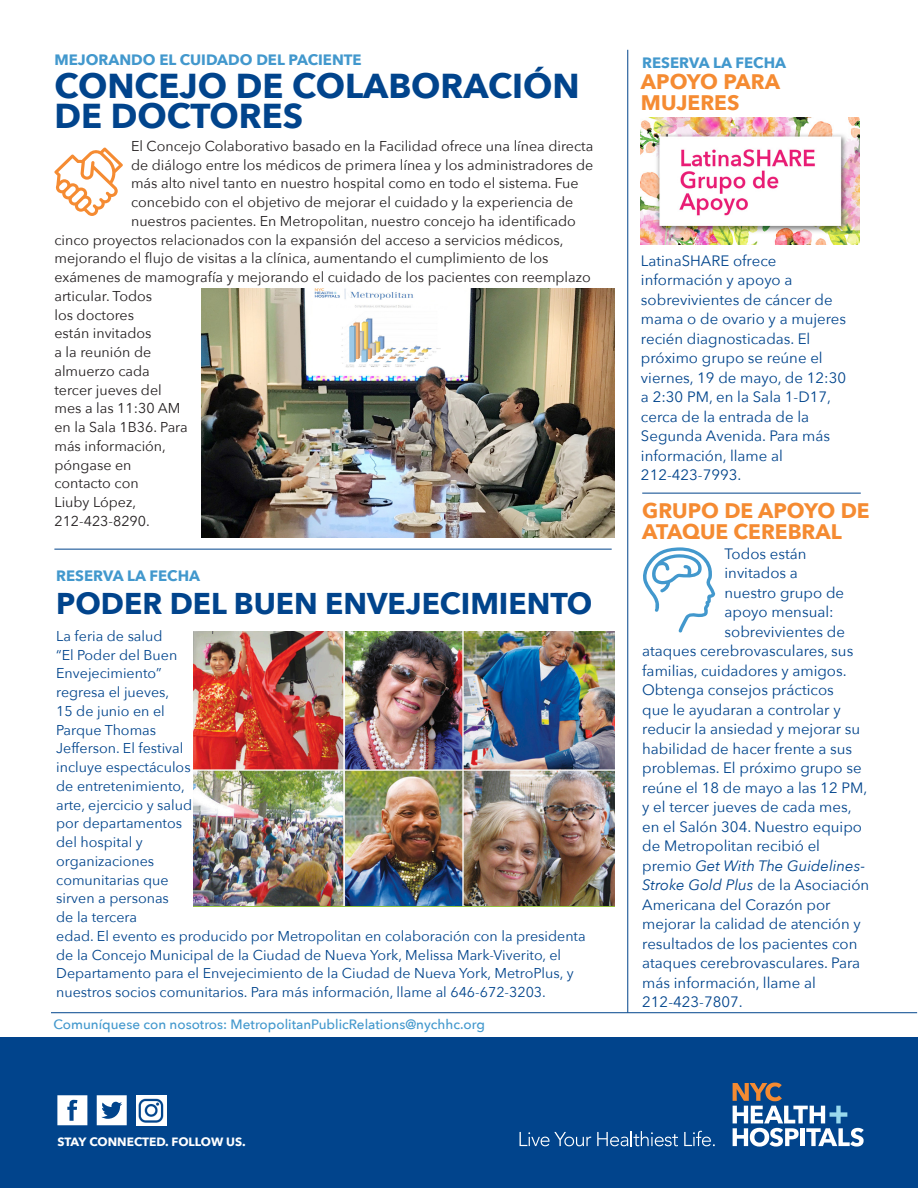
<style>
.page{position:relative;width:918px;height:1188px;background:#fff}
.page>*{position:absolute;margin:0;border:0;box-sizing:border-box;transform-origin:0 0}
.ourPeople_bio{font:700 34.5px/30px "Avenir Next";color:#01448c}
.text{font:700 30px "Avenir Next";color:#01448c}
.ourPeople_bio-2{font:700 21px/21px "Avenir Next";color:#f58b32}
.ourPeople_bio-3{font:15px "Avenir Next";color:#01448c}
.text-2{font:15px/19.5px "Avenir Next";color:#01448c}
.ourPeople_bio-4{font:italic 15px "Avenir Next";color:#01448c}
.ourPeople_bio-5{font:700 15px "Avenir Next";color:#4298cd}
.text-3{font:700 15px "Avenir Next";color:#4298cd}
.text-4{font:14.25px "Avenir Next";color:#231f20}
.text-5{font:14.25px/18.8px "Avenir Next";color:#01448c}
.text-6{font:500 13.5px "Avenir Next";color:#4298cd}
.t1{font:700 12px "Avenir Next";color:#fff}
.s1{font-style:normal}
</style>
<div class="page">
<hr style="left:0;top:1037px;width:1px;height:151px;background:#01448c">
<div style="left:0;top:1038px;width:918px;height:150px;background:#01448c"></div>
<svg style="left:520px;top:1132px;width:71px;height:14px"></svg>
<svg style="left:597px;top:1131px;width:81px;height:15px"></svg>
<svg style="left:684px;top:1131px;width:31px;height:15px"></svg>
<svg style="left:733px;top:1083px;width:131px;height:64px"></svg>
<svg style="left:57px;top:1095px;width:30px;height:30px"></svg>
<svg style="left:97px;top:1095px;width:30px;height:30px"></svg>
<img style="left:136px;top:1095px;width:30px;height:30px">
<hr style="left:51px;top:1012px;width:866px;height:1px;background:#01448c">
<hr style="left:628px;top:50px;width:1px;height:963px;background:#01448c">
<hr style="left:642px;top:493px;width:219px;height:1px;background:#01448c">
<hr style="left:54px;top:549px;width:558px;height:1px;background:#01448c">
<img style="left:641px;top:118px;width:219px;height:127px">
<svg style="left:643px;top:547px;width:72px;height:86px"></svg>
<img style="left:194px;top:631px;width:421px;height:276px">
<svg style="left:54px;top:147px;width:69px;height:69px"></svg>
<img style="left:202px;top:288px;width:413px;height:250px">
<p class="ourPeople_bio-5" style="left:54px;top:46px;width:309px">MEJORANDO EL CUIDADO DEL PACIENTE</p>
<p class="ourPeople_bio" style="left:54px;top:70px;width:527px">CONCEJO DE COLABORACIÓN<br>DE DOCTORES</p>
<p class="text-4" style="left:131px;top:134px;width:464px">El Concejo Colaborativo basado en la Facilidad ofrece una línea directa</p>
<p class="text-4" style="left:131px;top:153px;width:464px">de diálogo entre los médicos de primera línea y los administradores de</p>
<p class="text-4" style="left:131px;top:171px;width:449px">más alto nivel tanto en nuestro hospital como en todo el sistema. Fue</p>
<p class="text-4" style="left:131px;top:190px;width:444px">concebido con el objetivo de mejorar el cuidado y la experiencia de</p>
<p class="text-4" style="left:131px;top:209px;width:446px">nuestros pacientes. En Metropolitan, nuestro concejo ha identificado</p>
<p class="text-4" style="left:54px;top:228px;width:511px">cinco proyectos relacionados con la expansión del acceso a servicios médicos,</p>
<p class="text-4" style="left:54px;top:246px;width:496px">mejorando el flujo de visitas a la clínica, aumentando el cumplimiento de los</p>
<p class="text-4" style="left:54px;top:265px;width:538px">exámenes de mamografía y mejorando el cuidado de los pacientes con reemplazo</p>
<p class="text-4" style="left:54px;top:284px;width:99px">articular. Todos</p>
<p class="text-4" style="left:54px;top:303px;width:81px">los doctores</p>
<p class="text-4" style="left:54px;top:321px;width:99px">están invitados</p>
<p class="text-4" style="left:54px;top:340px;width:98px">a la reunión de</p>
<p class="text-4" style="left:54px;top:359px;width:97px">almuerzo cada</p>
<p class="text-4" style="left:54px;top:378px;width:109px">tercer jueves del</p>
<p class="text-4" style="left:54px;top:396px;width:128px">mes a las 11:30 AM</p>
<p class="text-4" style="left:54px;top:415px;width:135px">en la Sala 1B36. Para</p>
<p class="text-4" style="left:54px;top:434px;width:113px">más información,</p>
<p class="text-4" style="left:54px;top:453px;width:79px">póngase en</p>
<p class="text-4" style="left:54px;top:471px;width:86px">contacto con</p>
<p class="text-4" style="left:54px;top:490px;width:83px">Liuby López,</p>
<p class="text-4" style="left:54px;top:509px;width:97px">212-423-8290.</p>
<p class="text-3" style="left:56px;top:563px;width:145px">RESERVA LA FECHA</p>
<p class="text" style="left:56px;top:577px;width:538px">PODER DEL BUEN ENVEJECIMIENTO</p>
<p class="text-5" style="left:56px;top:626px;width:531px">La feria de salud<br>“El Poder del Buen<br>Envejecimiento”<br>regresa el jueves,<br>15 de junio en el<br>Parque Thomas<br>Jefferson. El festival<br>incluye espectáculos<br>de entretenimiento,<br>arte, ejercicio y salud<br>por departamentos<br>del hospital y<br>organizaciones<br>comunitarias que<br>sirven a personas<br>de la tercera<br>edad. El evento es producido por Metropolitan en colaboración con la presidenta de la Concejo Municipal de la Ciudad de Nueva York, Melissa Mark-Viverito, el<br>Departamento para el Envejecimiento de la Ciudad de Nueva York, MetroPlus, y nuestros socios comunitarios. Para más información, llame al 646-672-3203.</p>
<p class="text-6" style="left:53px;top:1013px;width:433px">Comuníquese con nosotros: MetropolitanPublicRelations@nychhc.org</p>
<p class="t1" style="left:57px;top:1131px;width:190px">STAY CONNECTED. FOLLOW US.</p>
<p class="ourPeople_bio-5" style="left:642px;top:50px;width:145px">RESERVA LA FECHA</p>
<p class="ourPeople_bio-2" style="left:641px;top:70px;width:141px">APOYO PARA<br>MUJERES</p>
<p class="text-2" style="left:641px;top:250px;width:207px">LatinaSHARE ofrece información y apoyo a sobrevivientes de cáncer de mama o de ovario y a mujeres recién diagnosticadas. El próximo grupo se reúne el viernes, 19 de mayo, de 12:30 a 2:30 PM, en la Sala 1-D17, cerca de la entrada de la<br>Segunda Avenida. Para más información, llame al</p>
<p class="text-2" style="left:641px;top:465px;width:102px">212-423-7993.</p>
<p class="ourPeople_bio-2" style="left:642px;top:500px;width:229px">GRUPO DE APOYO DE<br>ATAQUE CEREBRAL</p>
<p class="ourPeople_bio-3" style="left:725px;top:541px;width:84px">Todos están</p>
<p class="ourPeople_bio-3" style="left:725px;top:560px;width:75px">invitados a</p>
<p class="ourPeople_bio-3" style="left:725px;top:580px;width:121px">nuestro grupo de</p>
<p class="ourPeople_bio-3" style="left:725px;top:599px;width:111px">apoyo mensual:</p>
<p class="ourPeople_bio-3" style="left:725px;top:619px;width:122px">sobrevivientes de</p>
<p class="ourPeople_bio-3" style="left:642px;top:638px;width:213px">ataques cerebrovasculares, sus</p>
<p class="ourPeople_bio-3" style="left:642px;top:658px;width:206px">familias, cuidadores y amigos.</p>
<p class="ourPeople_bio-3" style="left:642px;top:677px;width:193px">Obtenga consejos prácticos</p>
<p class="ourPeople_bio-3" style="left:642px;top:697px;width:200px">que le ayudaran a controlar y</p>
<p class="ourPeople_bio-3" style="left:642px;top:716px;width:220px">reducir la ansiedad y mejorar su</p>
<p class="ourPeople_bio-3" style="left:642px;top:736px;width:212px">habilidad de hacer frente a sus</p>
<p class="ourPeople_bio-3" style="left:642px;top:755px;width:221px">problemas. El próximo grupo se</p>
<p class="ourPeople_bio-3" style="left:642px;top:775px;width:227px">reúne el 18 de mayo a las 12 PM,</p>
<p class="ourPeople_bio-3" style="left:642px;top:794px;width:211px">y el tercer jueves de cada mes,</p>
<p class="ourPeople_bio-3" style="left:642px;top:814px;width:221px">en el Salón 304. Nuestro equipo</p>
<p class="ourPeople_bio-3" style="left:642px;top:833px;width:179px">de Metropolitan recibió el</p>
<p class="ourPeople_bio-4" style="left:642px;top:853px;width:224px"><span class="s1">premio</span> Get With The Guidelines-</p>
<p class="ourPeople_bio-4" style="left:642px;top:872px;width:228px">Stroke Gold Plus <span class="s1">de la Asociación</span></p>
<p class="ourPeople_bio-3" style="left:642px;top:892px;width:190px">Americana del Corazón por</p>
<p class="ourPeople_bio-3" style="left:642px;top:911px;width:220px">mejorar la calidad de atención y</p>
<p class="ourPeople_bio-3" style="left:642px;top:931px;width:217px">resultados de los pacientes con</p>
<p class="ourPeople_bio-3" style="left:642px;top:950px;width:220px">ataques cerebrovasculares. Para</p>
<p class="ourPeople_bio-3" style="left:642px;top:970px;width:175px">más información, llame al</p>
<p class="ourPeople_bio-3" style="left:642px;top:989px;width:102px">212-423-7807.</p>
</div>
